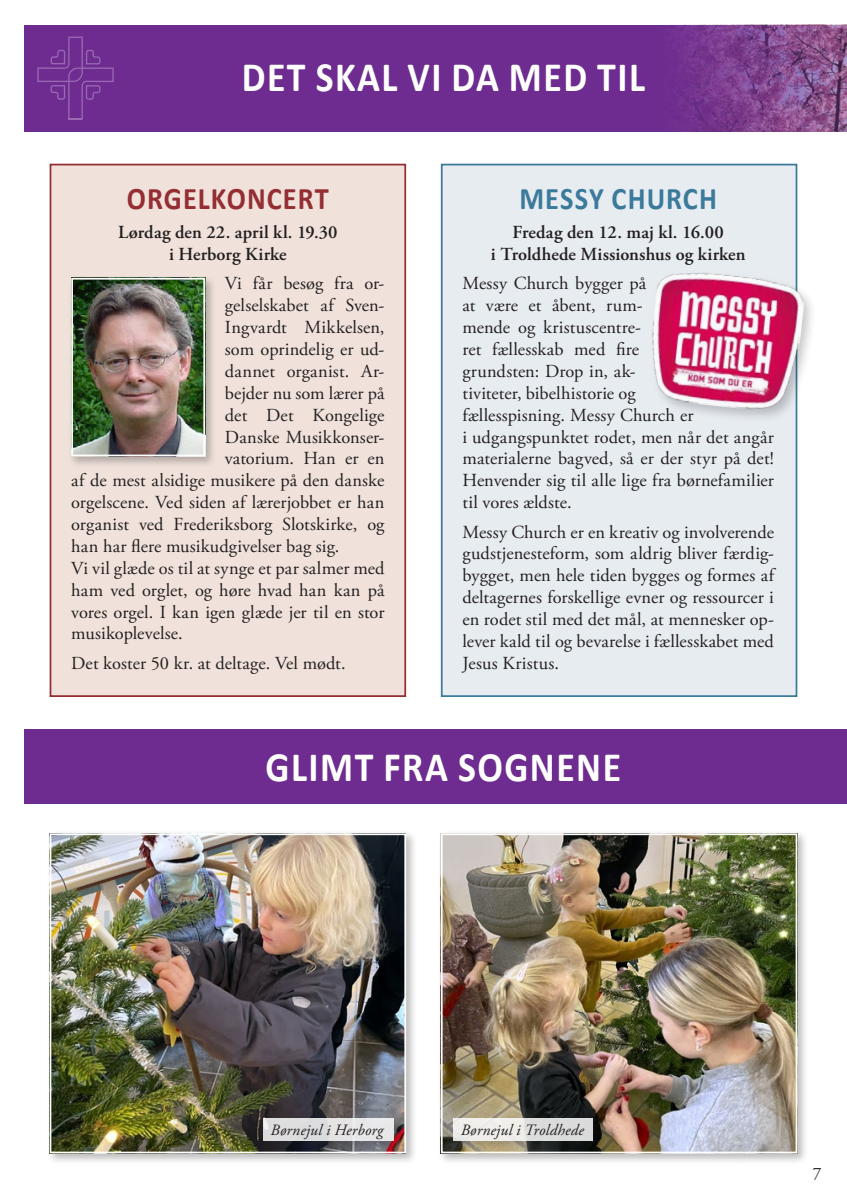
<style>
.page{position:relative;width:847px;height:1203px;background:#fff}
.page>*{position:absolute;margin:0;border:0;box-sizing:border-box;transform-origin:0 0}
.t1{font:700 42px "Calibri";letter-spacing:.04em;color:#fff;scale:.9 1}
.t2{font:700 31.5px "Calibri";letter-spacing:.035em;color:#942e33;scale:.9 1}
.t3{font:700 31.5px "Calibri";letter-spacing:.035em;color:#3b7a9b;scale:.9 1}
.t4{font:18.38px/21.9px "Adobe Garamond Pro";letter-spacing:.005em;color:#231f20;text-align:justify}
.t5{font:600 18.38px/21.9px "Adobe Garamond Pro";letter-spacing:.005em;color:#231f20;text-align:center}
.t6{font:17.5px "Adobe Garamond Pro";color:#231f20}
.t7{font:italic 15.75px "Adobe Garamond Pro";letter-spacing:.015em;color:#231f20}
</style>
<div class="page">
<div style="left:25px;top:25px;width:822px;height:106px;background:#6e2c91"></div>
<div style="left:25px;top:729px;width:822px;height:75px;background:#6e2c91"></div>
<svg style="left:37px;top:37px;width:77px;height:83px"></svg>
<div style="left:50px;top:165px;width:355px;height:531px;background:#f0e2db"></div>
<div style="left:50px;top:164px;width:356px;height:533px;border:2px solid #942e33"></div>
<div style="left:442px;top:165px;width:354px;height:531px;background:#e7ecf1"></div>
<div style="left:441px;top:164px;width:356px;height:533px;border:2px solid #3b7a9b"></div>
<div style="left:68px;top:274px;width:148px;height:193px;background:#231f20;opacity:.3"></div>
<img style="left:74px;top:281px;width:128px;height:172px">
<div style="left:71px;top:278px;width:134px;height:178px;border:2px solid #fff"></div>
<img style="left:679px;top:25px;width:168px;height:106px">
<div style="left:649px;top:270px;width:168px;height:153px;background:#231f20;opacity:.25"></div>
<img style="left:649px;top:268px;width:157px;height:146px">
<div style="left:46px;top:830px;width:371px;height:335px;background:#231f20;opacity:.3"></div>
<img style="left:53px;top:836px;width:350px;height:314px">
<div style="left:50px;top:833px;width:356px;height:320px;border:2px solid #fff"></div>
<div style="left:261px;top:1116px;width:142px;height:34px;background:#231f20;opacity:.2"></div>
<div style="left:263px;top:1118px;width:131px;height:23px;background:#e3e2e2"></div>
<div style="left:437px;top:830px;width:371px;height:335px;background:#231f20;opacity:.3"></div>
<img style="left:444px;top:836px;width:350px;height:314px">
<div style="left:441px;top:833px;width:356px;height:320px;border:2px solid #fff"></div>
<div style="left:451px;top:1116px;width:151px;height:34px;background:#231f20;opacity:.2"></div>
<div style="left:453px;top:1118px;width:140px;height:23px;background:linear-gradient(to right,#f4f3ef,#d6d7d7)"></div>
<p class="t1" style="left:242px;top:51px;width:449px">DET SKAL VI DA MED TIL</p>
<p class="t2" style="left:127px;top:179px;width:226px">ORGELKONCERT</p>
<p class="t5" style="left:118px;top:222px;width:221px">Lørdag den 22. april kl. 19.30 i Herborg Kirke</p>
<p class="t4" style="left:225px;top:273px;width:161px">Vi får besøg fra or-</p>
<p class="t4" style="left:225px;top:295px;width:161px">gelselskabet af Sven-</p>
<p class="t4" style="left:225px;top:317px;width:161px">Ingvardt Mikkelsen,</p>
<p class="t4" style="left:225px;top:339px;width:161px">som oprindelig er ud-</p>
<p class="t4" style="left:225px;top:361px;width:161px">dannet organist. Ar-</p>
<p class="t4" style="left:225px;top:383px;width:161px">bejder nu som lærer på</p>
<p class="t4" style="left:225px;top:405px;width:161px">det Det Kongelige</p>
<p class="t4" style="left:225px;top:426px;width:161px">Danske Musikkonser-</p>
<p class="t4" style="left:225px;top:448px;width:161px">vatorium. Han er en</p>
<p class="t4" style="left:71px;top:470px;width:315px">af de mest alsidige musikere på den danske</p>
<p class="t4" style="left:71px;top:492px;width:315px">orgelscene. Ved siden af lærerjobbet er han</p>
<p class="t4" style="left:71px;top:514px;width:315px">organist ved Frederiksborg Slotskirke, og</p>
<p class="t4" style="left:71px;top:536px;width:270px">han har flere musikudgivelser bag sig.</p>
<p class="t4" style="left:71px;top:558px;width:315px">Vi vil glæde os til at synge et par salmer med ham ved orglet, og høre hvad han kan på vores orgel. I kan igen glæde jer til en stor musikoplevelse.</p>
<p class="t4" style="left:71px;top:653px;width:276px">Det koster 50 kr. at deltage. Vel mødt.</p>
<p class="t3" style="left:519px;top:179px;width:221px">MESSY CHURCH</p>
<p class="t5" style="left:491px;top:222px;width:256px">Fredag den 12. maj kl. 16.00<br>i Troldhede Missionshus og kirken</p>
<p class="t4" style="left:462px;top:273px;width:313px;text-align:left">Messy Church bygger på<br>at være et åbent, rum-<br>mende og kristuscentre-<br>ret fællesskab med fire<br>grundsten: Drop in, ak-<br>tiviteter, bibelhistorie og<br>fællesspisning. Messy Church er<br>i udgangspunktet rodet, men når det angår materialerne bagved, så er der styr på det!<br>Henvender sig til alle lige fra børnefamilier til vores ældste.</p>
<p class="t4" style="left:462px;top:521px;width:313px">Messy Church er en kreativ og involverende gudstjenesteform, som aldrig bliver færdig&shy;bygget, men hele tiden bygges og formes af deltagernes forskellige evner og ressourcer i en rodet stil med det mål, at mennesker op&shy;lever kald til og bevarelse i fællesskabet med Jesus Kristus.</p>
<p class="t1" style="left:266px;top:741px;width:396px">GLIMT FRA SOGNENE</p>
<p class="t7" style="left:270px;top:1120px;width:114px">Børnejul i Herborg</p>
<p class="t7" style="left:461px;top:1120px;width:125px">Børnejul i Troldhede</p>
<p class="t6" style="left:812px;top:1163px;width:10px">7</p>
</div>
